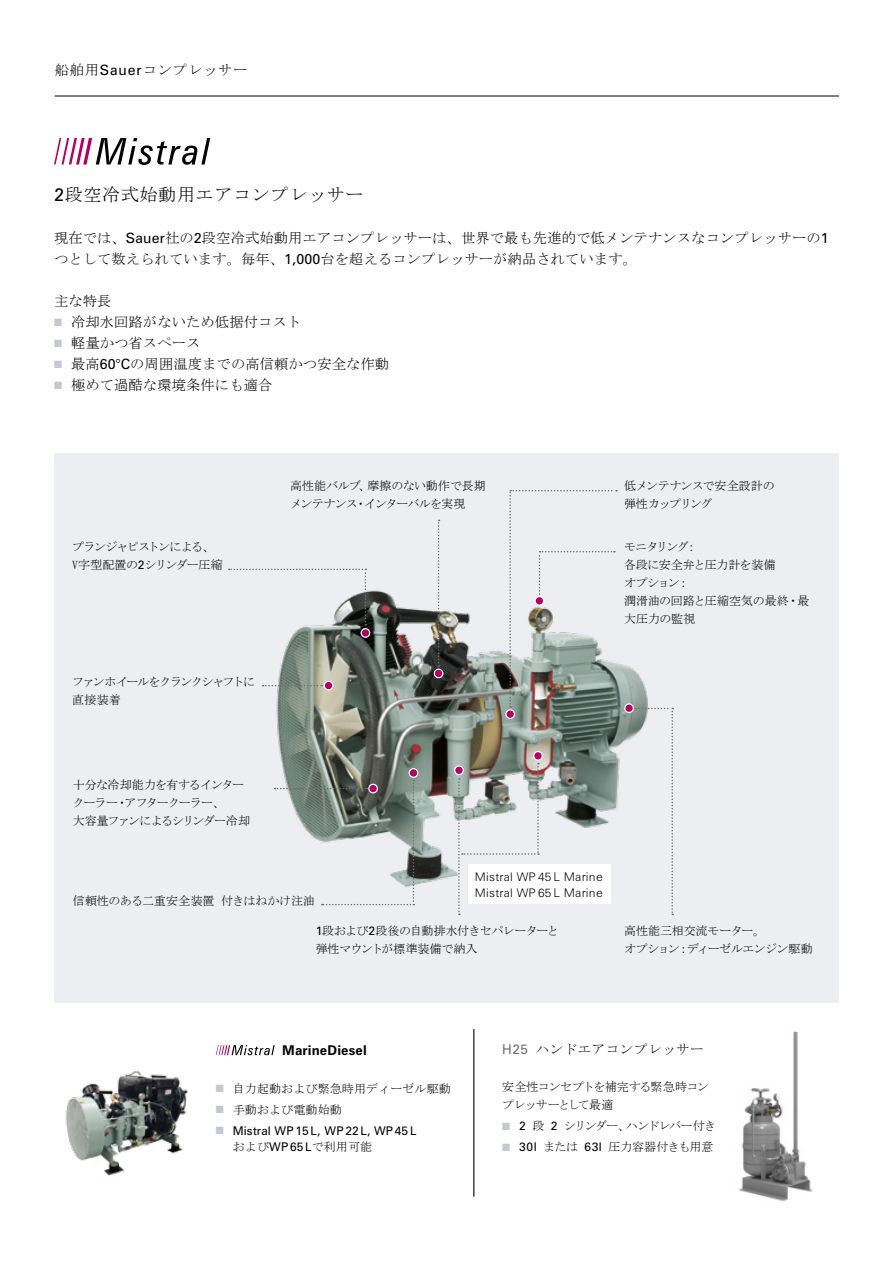
<style>
.page{position:relative;width:893px;height:1263px;background:#fff}
.page>*{position:absolute;margin:0;border:0;box-sizing:border-box;transform-origin:0 0}
.überschrift_grau{font:18px "MS Mincho";letter-spacing:.04em;color:#000}
.fließ{font:14.25px/21px "MS Mincho";letter-spacing:.01em;color:#000}
.fließ-2{font:14.25px "MS Mincho";letter-spacing:.06em;color:#000}
.überschrift_grau-2{font:13.5px "MS Mincho";letter-spacing:.04em;color:#000}
.fließ-3{font:700 13.5px "Zurich BT";letter-spacing:.01em;color:#000}
.Kompressorbeschreibu{font:12px/18px "MS Mincho";letter-spacing:-.04em;color:#000}
.Kompressorbeschreibu-2{font:12px/18px "MS Mincho";letter-spacing:-.07em;color:#000}
.t1{font:12px/16.5px "Zurich BT";letter-spacing:.01em;color:#000}
.Kompressorbeschreibu-3{font:12px "MS Mincho";letter-spacing:.01em;color:#000}
.überschrift_grau-3{font:12px/18px "MS Mincho";letter-spacing:-.06em;color:#000}
.Kompressorbeschreibu-4{font:12px/18px "MS Mincho";letter-spacing:-.065em;color:#000}
.Kompressorbeschreibu-5{font:12px/18px "MS Mincho";letter-spacing:-.1em;color:#000}
.Kompressorbeschreibu-6{font:12px "MS Mincho";letter-spacing:-.01em;color:#000}
.Kompressorbeschreibu-7{font:12px "MS Mincho";letter-spacing:-.08em;color:#000}
.fließ_negativ{font:300 11.85px/16.5px "Zurich BT";letter-spacing:.02em;color:#000}
.s1{font-family:"Zurich BT"}
.s2{color:#c5c8d3}
.s3{font-size:12px}
.s4{font-family:"MS Mincho"}
.s5{font-family:"Zurich BT";color:#6f6f6e}
</style>
<div class="page">
<hr style="left:55px;top:96px;width:784px;height:1px;background:#000">
<svg style="left:54px;top:138px;width:156px;height:27px"></svg>
<div style="left:54px;top:453px;width:785px;height:550px;background:#edeef2"></div>
<img style="left:262px;top:576px;width:412px;height:316px">
<svg style="left:633px;top:708px;width:40px;height:207px"></svg>
<svg style="left:458px;top:763px;width:81px;height:152px"></svg>
<svg style="left:509px;top:490px;width:108px;height:218px"></svg>
<svg style="left:535px;top:597px;width:9px;height:8px"></svg>
<div style="left:534px;top:596px;width:10px;height:10px;border:1px solid #fff;border-radius:50%"></div>
<div style="left:361px;top:629px;width:9px;height:8px;background:#b20062;border-radius:50%"></div>
<div style="left:361px;top:628px;width:9px;height:10px;border:1px solid #fff;border-radius:50%"></div>
<div style="left:434px;top:669px;width:9px;height:9px;background:#b20062;border-radius:50%"></div>
<div style="left:434px;top:669px;width:9px;height:9px;border:1px solid #fff;border-radius:50%"></div>
<div style="left:324px;top:681px;width:9px;height:9px;background:#b20062;border-radius:50%"></div>
<div style="left:324px;top:681px;width:9px;height:9px;border:1px solid #fff;border-radius:50%"></div>
<div style="left:409px;top:769px;width:9px;height:8px;background:#b20062;border-radius:50%"></div>
<div style="left:409px;top:768px;width:9px;height:10px;border:1px solid #fff;border-radius:50%"></div>
<svg style="left:455px;top:766px;width:8px;height:8px"></svg>
<div style="left:454px;top:765px;width:10px;height:10px;border:1px solid #fff;border-radius:50%"></div>
<div style="left:534px;top:751px;width:8px;height:9px;background:#b20062;border-radius:50%"></div>
<div style="left:533px;top:751px;width:10px;height:10px;border:1px solid #fff;border-radius:50%"></div>
<div style="left:625px;top:704px;width:8px;height:8px;background:#b20062;border-radius:50%"></div>
<div style="left:624px;top:703px;width:10px;height:10px;border:1px solid #fff;border-radius:50%"></div>
<svg style="left:506px;top:710px;width:8px;height:8px"></svg>
<div style="left:505px;top:709px;width:10px;height:10px;border:1px solid #fff;border-radius:50%"></div>
<svg style="left:229px;top:569px;width:137px;height:56px"></svg>
<svg style="left:263px;top:685px;width:59px;height:1px"></svg>
<svg style="left:275px;top:780px;width:139px;height:125px"></svg>
<svg style="left:438px;top:520px;width:1px;height:147px"></svg>
<div style="left:469px;top:864px;width:142px;height:40px;background:#fff"></div>
<img style="left:65px;top:1071px;width:123px;height:104px">
<svg style="left:216px;top:1045px;width:59px;height:10px"></svg>
<img style="left:738px;top:1031px;width:75px;height:170px">
<hr style="left:473px;top:1029px;width:1px;height:168px;background:#000">
<p class="fließ-2" style="left:55px;top:63px;width:194px">船舶用<span class="s1">Sauer</span>コンプレッサー</p>
<p class="überschrift_grau" style="left:54px;top:186px;width:311px"><span class="s1">2</span>段空冷式始動用エアコンプレッサー</p>
<p class="fließ" style="left:54px;top:227px;width:776px">現在では、<span class="s1">Sauer</span>社の<span class="s1">2</span>段空冷式始動用エアコンプレッサーは、世界で最も先進的で低メンテナンスなコンプレッサーの<span class="s1">1</span>つとして数えられています。毎年、<span class="s1">1,000</span>台を超えるコンプレッサーが納品されています。</p>
<p class="fließ" style="left:54px;top:290px;width:59px">主な特長</p>
<p class="fließ" style="left:54px;top:311px;width:249px"><span class="s2">■</span> 冷却水回路がないため低据付コスト</p>
<p class="fließ" style="left:54px;top:332px;width:148px"><span class="s2">■</span> 軽量かつ省スペース</p>
<p class="fließ" style="left:54px;top:353px;width:337px"><span class="s2">■</span> 最高<span class="s1">60°C</span>の周囲温度までの高信頼かつ安全な作動</p>
<p class="fließ" style="left:54px;top:374px;width:220px"><span class="s2">■</span> 極めて過酷な環境条件にも適合</p>
<p class="Kompressorbeschreibu-4" style="left:72px;top:538px;width:152px">プランジャピストンによる、<br>V字型配置の<span class="s1">2</span>シリンダー圧縮</p>
<p class="Kompressorbeschreibu" style="left:290px;top:477px;width:197px">高性能バルブ、摩擦のない動作で長期メンテナンス・インターバルを実現</p>
<p class="Kompressorbeschreibu-5" style="left:72px;top:673px;width:184px">ファンホイールをクランクシャフトに直接装着</p>
<p class="Kompressorbeschreibu" style="left:624px;top:477px;width:152px">低メンテナンスで安全設計の弾性カップリング</p>
<p class="Kompressorbeschreibu" style="left:624px;top:538px;width:187px">モニタリング：<br>各段に安全弁と圧力計を装備<br>オプション：<br>潤滑油の回路と圧縮空気の最終・最大圧力の監視</p>
<p class="Kompressorbeschreibu-2" style="left:73px;top:776px;width:179px">十分な冷却能力を有するインタークーラー・アフタークーラー、<br>大容量ファンによるシリンダー冷却</p>
<p class="Kompressorbeschreibu-6" style="left:73px;top:895px;width:244px">信頼性のある二重安全装置 付きはねかけ注油</p>
<p class="fließ_negativ" style="left:475px;top:868px;width:129px">Mistral WP 45 L <span class="s3">Marine<br></span>Mistral WP 65 L <span class="s3">Marine</span></p>
<p class="Kompressorbeschreibu" style="left:316px;top:922px;width:245px"><span class="s1">1</span>段および<span class="s1">2</span>段後の自動排水付きセパレーターと弾性マウントが標準装備で納入</p>
<p class="Kompressorbeschreibu" style="left:624px;top:921px;width:190px">高性能三相交流モーター。<br>オプション：ディーゼルエンジン駆動</p>
<p class="fließ-3" style="left:282px;top:1042px;width:86px">MarineDiesel</p>
<p class="Kompressorbeschreibu-3" style="left:216px;top:1082px;width:237px"><span class="s2">■</span> 自力起動および緊急時用ディーゼル駆動</p>
<p class="Kompressorbeschreibu-3" style="left:216px;top:1103px;width:127px"><span class="s2">■</span> 手動および電動始動</p>
<p class="t1" style="left:233px;top:1122px;width:185px;text-indent:-17px"><span class="s2">■</span> Mistral WP15 L, WP22 L, WP45 L<span class="s4">および</span>WP65 L<span class="s4">で利用可能</span></p>
<p class="überschrift_grau-2" style="left:502px;top:1042px;width:203px"><span class="s5">H25</span> ハンドエアコンプレッサー</p>
<p class="überschrift_grau-3" style="left:502px;top:1078px;width:208px">安全性コンセプトを補完する緊急時コンプレッサーとして最適</p>
<p class="Kompressorbeschreibu-7" style="left:502px;top:1120px;width:215px"><span class="s2">■</span> <span class="s1">2</span> 段 <span class="s1">2</span> シリンダー、ハンドレバー付き</p>
<p class="Kompressorbeschreibu" style="left:502px;top:1138px;width:213px"><span class="s2">■</span> <span class="s1">30l</span> または <span class="s1">63l</span> 圧力容器付きも用意</p>
</div>
